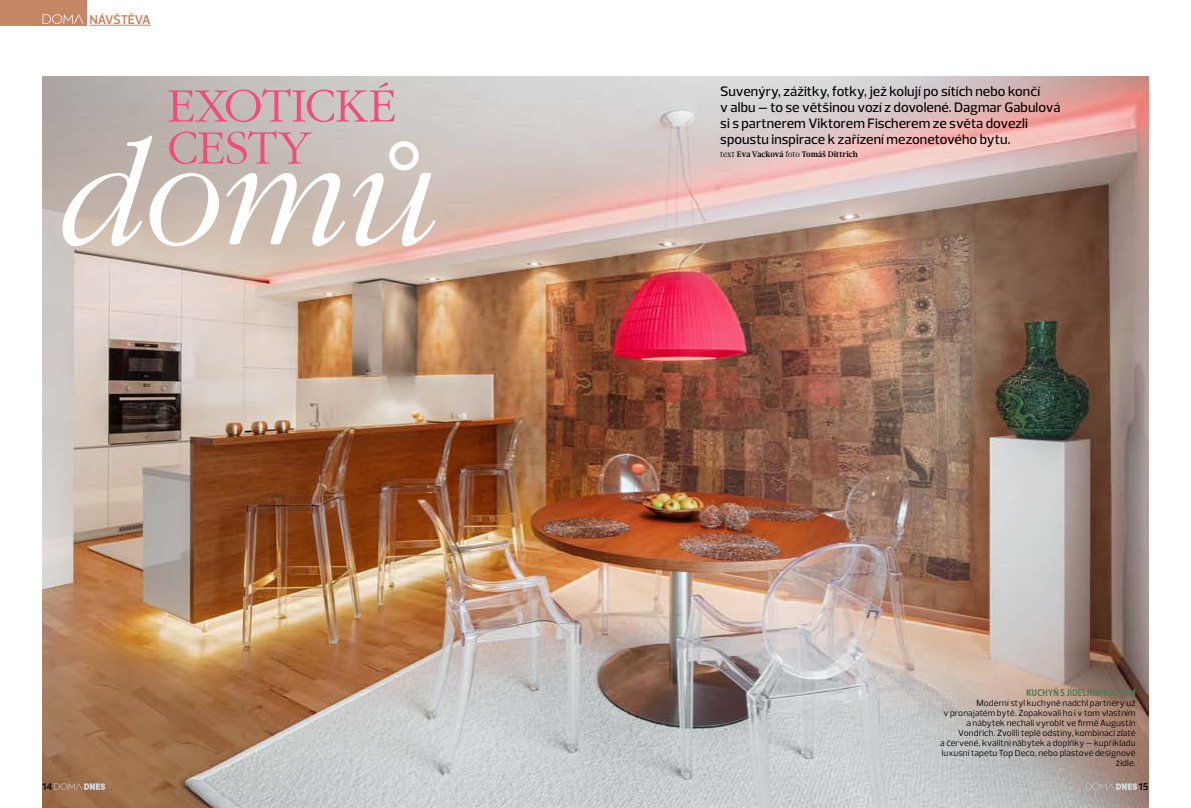
<style>
.page{position:relative;width:1191px;height:808px;background:#fff}
.page>*{position:absolute;margin:0;border:0;box-sizing:border-box;transform-origin:0 0}
.t1{font:italic 300 156px "ITC Garamond OT";color:#fff}
.t2{font:300 50px/42px "ITC Garamond OT";letter-spacing:-.02em;color:#ef4e79}
.t3{font:500 14px/16px "Prelo";letter-spacing:.005em;color:#000}
.t4{font:600 13px "Prelo";letter-spacing:-.02em;color:#c48664}
.t5{font:700 10px "Prelo Condensed";letter-spacing:.025em;color:#4c7d55}
.t6{font:600 10px "Prelo";color:#000}
.t7{font:9px/10px "Prelo";letter-spacing:.015em;color:#000;text-align:right}
.t8{font:700 8px "Glosa Headline";color:#000}
.s1{font-weight:400}
</style>
<div class="page">
<img style="left:43px;top:77px;width:1105px;height:731px">
<svg style="left:1086px;top:783px;width:51px;height:7px"></svg>
<svg style="left:54px;top:783px;width:51px;height:7px"></svg>
<div style="left:0;top:0;width:87px;height:26px;background:#c48664"></div>
<hr style="left:89px;top:25px;width:62px;height:1px;background:#c48664">
<svg style="left:43px;top:14px;width:40px;height:10px"></svg>
<h3 class="t4" style="left:89px;top:12px;width:63px">NÁVŠTĚVA</h3>
<h2 class="t2" style="left:167px;top:86px;width:231px">EXOTICKÉ<br>CESTY</h2>
<h1 class="t1" style="left:57px;top:116px;width:383px">domů</h1>
<h3 class="t3" style="left:720px;top:83px;width:342px">Suvenýry, zážitky, fotky, jež kolují po sítích nebo končí<br>v albu – to se většinou vozí z dovolené. Dagmar Gabulová si s partnerem Viktorem Fischerem ze světa dovezli spoustu inspirace k zařízení mezonetového bytu.</h3>
<p class="t8" style="left:720px;top:149px;width:139px"><span class="s1">text</span> Eva Vacková <span class="s1">foto</span> Tomáš Dittrich</p>
<p class="t5" style="left:1026px;top:687px;width:111px">KUCHYŇ S JÍDELNÍM KOUTEM</p>
<p class="t7" style="left:940px;top:698px;width:197px">Moderní styl kuchyně nadchl partnery už<br>v pronajatém bytě. Zopakovali ho i v tom vlastním a nábytek nechali vyrobit ve firmě Augustin Vondřich. Zvolili teplé odstíny, kombinaci zlaté<br>a červené, kvalitní nábytek a doplňky – kupříkladu luxusní tapetu Top Deco, nebo plastové designové židle.</p>
<p class="t6" style="left:43px;top:780px;width:11px">14</p>
<p class="t6" style="left:1139px;top:780px;width:11px">15</p>
</div>
